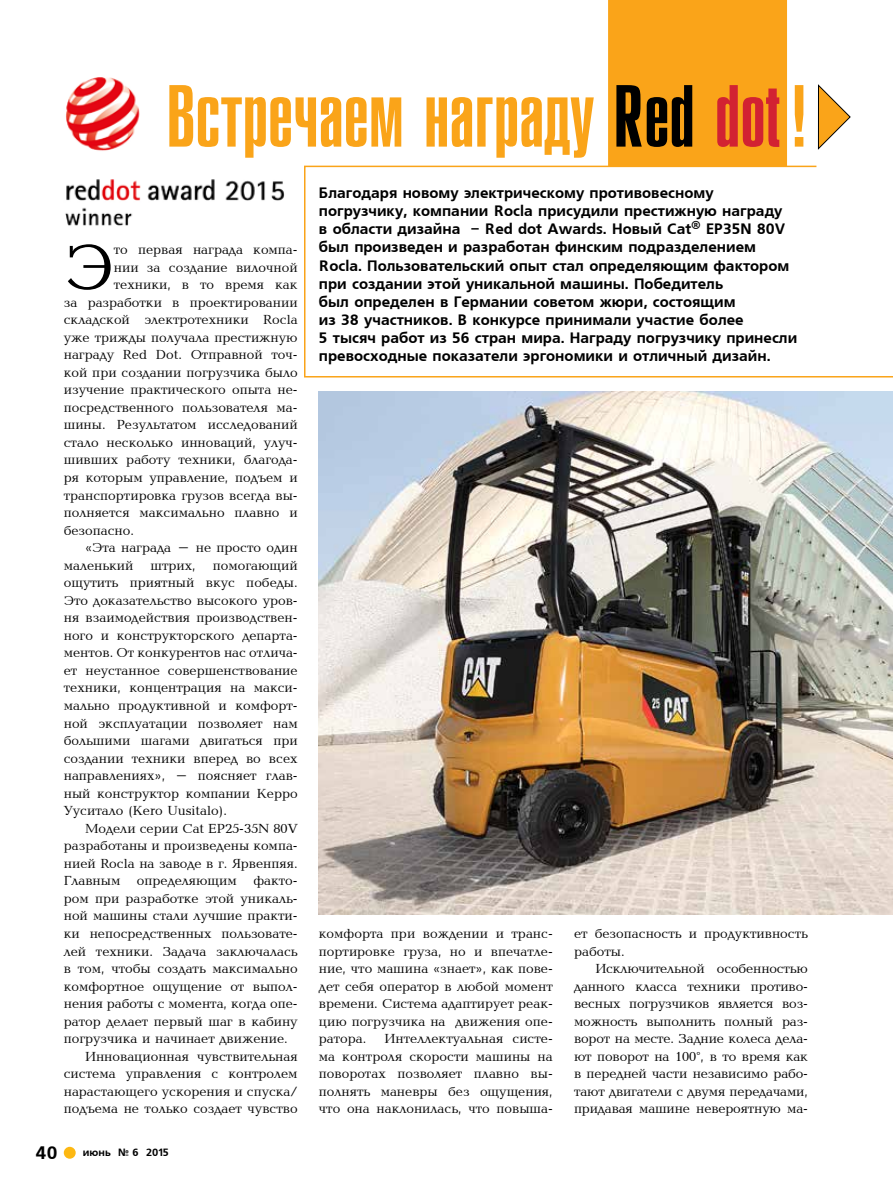
<style>
.page{position:relative;width:893px;height:1200px;background:#fff}
.page>*{position:absolute;margin:0;border:0;box-sizing:border-box;transform-origin:0 0}
.t1{font:79.8px "Rubrica Xt CTT";color:#faa419}
.t2{font:65.85px "Baltica CTT";color:#000}
.t3{font:18px "AXP Free Set C Bold";color:#000}
.t4{font:15px/18.1px "AXP Free Set C Bold";color:#000}
.t5{font:13.5px/17.5px "Baltica CTT";color:#000;text-align:justify}
.t6{font:10.5px "AXP Free Set C Bold";color:#000}
.s1{color:#000}
.s2{color:#d22232}
</style>
<div class="page">
<div style="left:64px;top:1146px;width:12px;height:12px;background:#fdb812;border-radius:50%"></div>
<svg style="left:304px;top:139px;width:589px;height:239px"></svg>
<div style="left:608px;top:0;width:179px;height:166px;background:#faa419"></div>
<img style="left:65px;top:77px;width:220px;height:149px">
<img style="left:319px;top:391px;width:574px;height:523px">
<svg style="left:818px;top:85px;width:33px;height:65px"></svg>
<h1 class="t1" style="left:167px;top:70px;width:642px">Встречаем награду <span class="s1">Red</span> <span class="s2">dot</span> !</h1>
<p class="t4" style="left:319px;top:184px;width:480px">Благодаря новому электрическому противовесному погрузчику, компании Rocla присудили престижную награду<br>в области дизайна – Red dot Awards. Новый Cat<sup>®</sup> EP35N 80V был произведен и разработан финским подразделением Rocla. Пользовательский опыт стал определяющим фактором при создании этой уникальной машины. Победитель<br>был определен в Германии советом жюри, состоящим<br>из 38 участников. В конкурсе принимали участие более<br>5 тысяч работ из 56 стран мира. Награду погрузчику принесли превосходные показатели эргономики и отличный дизайн.</p>
<h2 class="t2" style="left:64px;top:233px;width:51px">Э</h2>
<p class="t5" style="left:114px;top:241px;width:185px">то первая награда компа-</p>
<p class="t5" style="left:114px;top:259px;width:185px">нии за создание вилочной</p>
<p class="t5" style="left:114px;top:276px;width:185px">техники, в то время как</p>
<p class="t5" style="left:64px;top:294px;width:235px">за разработки в проектировании</p>
<p class="t5" style="left:64px;top:311px;width:235px">складской электротехники Rocla</p>
<p class="t5" style="left:64px;top:329px;width:235px">уже трижды получала престижную</p>
<p class="t5" style="left:64px;top:346px;width:235px">награду Red Dot. Отправной точ-</p>
<p class="t5" style="left:64px;top:364px;width:235px">кой при создании погрузчика было</p>
<p class="t5" style="left:64px;top:381px;width:235px">изучение практического опыта не-</p>
<p class="t5" style="left:64px;top:399px;width:235px">посредственного пользователя ма-</p>
<p class="t5" style="left:64px;top:416px;width:235px">шины. Результатом исследований</p>
<p class="t5" style="left:64px;top:434px;width:235px">стало несколько инноваций, улуч-</p>
<p class="t5" style="left:64px;top:452px;width:235px">шивших работу техники, благода-</p>
<p class="t5" style="left:64px;top:469px;width:235px">ря которым управление, подъем и</p>
<p class="t5" style="left:64px;top:487px;width:235px">транспортировка грузов всегда вы-</p>
<p class="t5" style="left:64px;top:504px;width:235px">полняется максимально плавно и</p>
<p class="t5" style="left:64px;top:522px;width:72px">безопасно.</p>
<p class="t5" style="left:85px;top:539px;width:214px">«Эта награда – не просто один</p>
<p class="t5" style="left:64px;top:557px;width:71px">маленький</p>
<p class="t5" style="left:151px;top:557px;width:47px">штрих,</p>
<p class="t5" style="left:64px;top:557px;width:235px;text-indent:149px">помогающий ощутить приятный вкус победы.<br>Это доказательство высокого уров&shy;ня взаимодействия производствен&shy;ного и конструкторского департа&shy;ментов. От конкурентов нас отлича&shy;ет неустанное совершенствование техники, концентрация на макси&shy;мально продуктивной и комфорт&shy;ной эксплуатации позволяет нам большими шагами двигаться при создании техники вперед во всех направлениях», – поясняет глав&shy;ный конструктор компании Керро Ууситало (Kero Uusitalo).</p>
<p class="t5" style="left:85px;top:820px;width:214px">Модели серии Cat EP25-35N 80V</p>
<p class="t5" style="left:64px;top:837px;width:235px">разработаны и произведены компа-</p>
<p class="t5" style="left:64px;top:855px;width:235px">нией Rocla на заводе в г. Ярвенпяя.</p>
<p class="t5" style="left:64px;top:872px;width:235px">Главным определяющим факто-</p>
<p class="t5" style="left:64px;top:890px;width:235px">ром при разработке этой уникаль-</p>
<p class="t5" style="left:64px;top:907px;width:235px">ной машины стали лучшие практи-</p>
<p class="t5" style="left:64px;top:925px;width:235px">ки непосредственных пользовате-</p>
<p class="t5" style="left:64px;top:942px;width:235px">лей техники. Задача заключалась</p>
<p class="t5" style="left:64px;top:960px;width:235px">в том, чтобы создать максимально</p>
<p class="t5" style="left:64px;top:977px;width:235px">комфортное ощущение от выпол-</p>
<p class="t5" style="left:64px;top:995px;width:235px">нения работы с момента, когда опе-</p>
<p class="t5" style="left:64px;top:1012px;width:235px">ратор делает первый шаг в кабину</p>
<p class="t5" style="left:64px;top:1030px;width:226px">погрузчика и начинает движение.</p>
<p class="t5" style="left:85px;top:1047px;width:214px">Инновационная чувствительная</p>
<p class="t5" style="left:64px;top:1065px;width:235px">система управления с контролем</p>
<p class="t5" style="left:64px;top:1082px;width:235px">нарастающего ускорения и спуска/</p>
<p class="t5" style="left:64px;top:1100px;width:235px">подъема не только создает чувство</p>
<p class="t5" style="left:574px;top:925px;width:235px">ет безопасность и продуктивность работы.</p>
<p class="t5" style="left:574px;top:960px;width:235px;text-indent:21px">Исключительной особенностью данного класса техники противо&shy;весных погрузчиков является воз&shy;можность выполнить полный раз&shy;ворот на месте. Задние колеса дела&shy;ют поворот на 100°, в то время как в передней части независимо рабо&shy;тают двигатели с двумя передачами, придавая машине невероятную ма-</p>
<p class="t5" style="left:319px;top:925px;width:235px">комфорта при вождении и транс&shy;портировке груза, но и впечатле&shy;ние, что машина «знает», как пове&shy;дет себя оператор в любой момент времени. Система адаптирует реак&shy;цию погрузчика на движения опе&shy;ратора.</p>
<p class="t5" style="left:319px;top:1030px;width:235px;text-indent:66px">Интеллектуальная систе&shy;ма контроля скорости машины на поворотах позволяет плавно вы&shy;полнять маневры без ощущения, что она наклонилась, что повыша-</p>
<h3 class="t3" style="left:36px;top:1141px;width:23px">40</h3>
<p class="t6" style="left:83px;top:1146px;width:88px">июнь № 6 2015</p>
</div>
